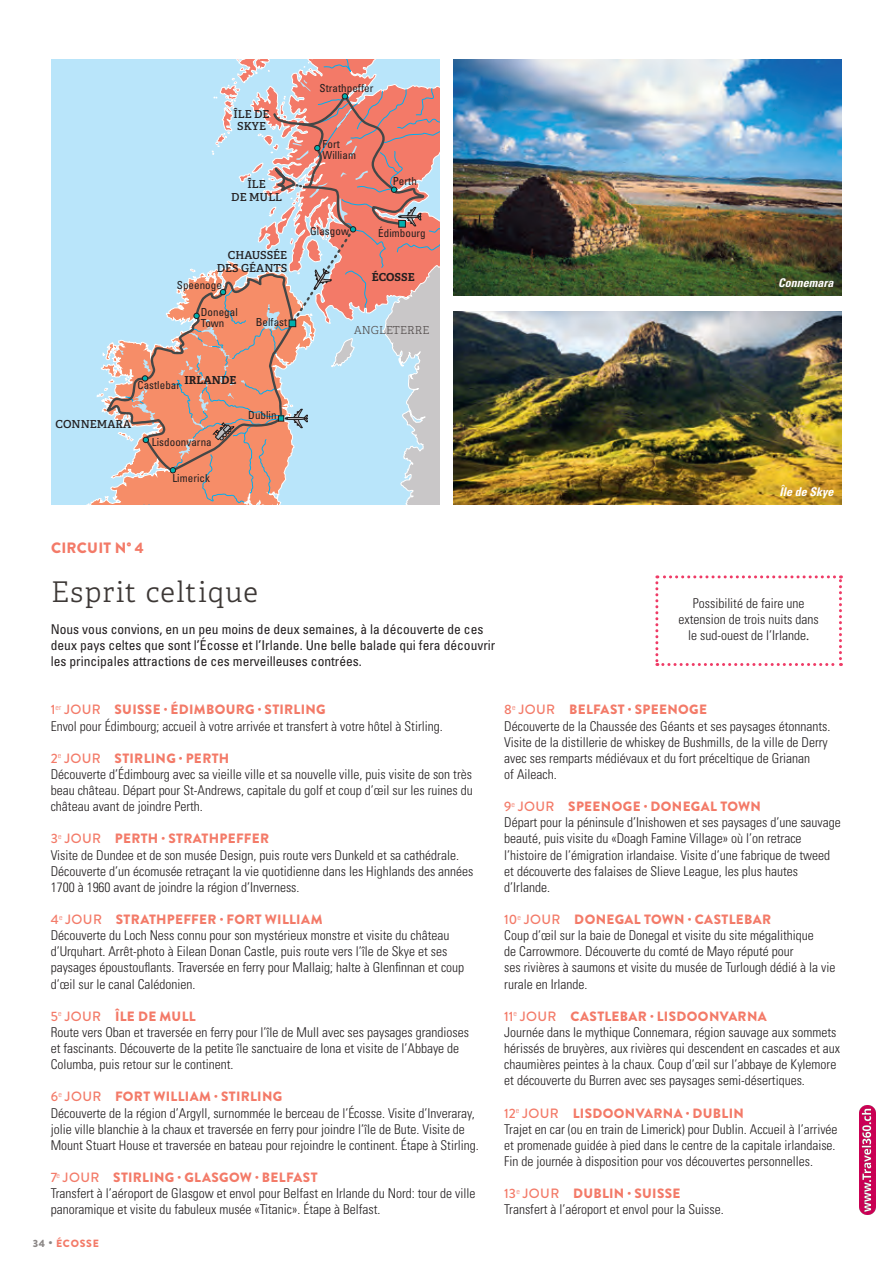
<style>
.page{position:relative;width:893px;height:1263px;background:#fff}
.page>*{position:absolute;margin:0;border:0;box-sizing:border-box;transform-origin:0 0}
.t1{font:300 28.5px "Adelle";letter-spacing:.04em;color:#3d3836}
.t2{font:900 15px "Brandon Grotesque";letter-spacing:.015em;color:#f37a68}
.t3{font:300 condensed 13.5px/16px "Univers";color:#231f20}
.t4{font:900 13.5px "Brandon Grotesque";letter-spacing:.025em;color:#f37a68}
.t5{font:condensed 13.5px/16px "Univers";color:#231f20}
.t6{font:italic 700 condensed 12px "Univers";color:#fff}
.t7{font:condensed 10.95px/11.1px "Univers";letter-spacing:.005em;color:#231f20}
.t8{font:600 10.95px/12.6px "Adelle";letter-spacing:.005em;color:#231f20;text-align:center}
.t9{font:700 10.95px "Adelle";letter-spacing:.005em;color:#231f20}
.t10{font:300 10.95px "Adelle";letter-spacing:.005em;color:#544e4d}
.t11{font:900 10.5px "Brandon Grotesque";letter-spacing:.07em;color:#f37a68}
.s1{font-family:"Minion Pro";font-weight:400;font-stretch:normal}
.s2{font-weight:500}
.s3{color:#8a8685}
</style>
<div class="page">
<svg style="left:655px;top:575px;width:187px;height:91px"></svg>
<div style="left:51px;top:60px;width:388px;height:445px;background:#b9e5fa"></div>
<svg style="left:97px;top:60px;width:342px;height:445px"></svg>
<img style="left:454px;top:60px;width:388px;height:235px">
<img style="left:454px;top:311px;width:388px;height:194px">
<img style="left:859px;top:1105px;width:17px;height:109px">
<p class="t8" style="left:234px;top:108px;width:38px">ÎLE DE<br>SKYE</p>
<p class="t8" style="left:231px;top:178px;width:52px">ÎLE<br>DE MULL</p>
<p class="t8" style="left:217px;top:249px;width:72px;text-align:right">CHAUSSÉE<br>DES GÉANTS</p>
<p class="t7" style="left:177px;top:279px;width:47px">Speenoge</p>
<p class="t7" style="left:201px;top:306px;width:39px">Donegal<br>Town</p>
<p class="t7" style="left:256px;top:316px;width:33px">Belfast</p>
<p class="t9" style="left:184px;top:373px;width:53px">IRLANDE</p>
<p class="t7" style="left:138px;top:379px;width:44px">Castlebar</p>
<p class="t8" style="left:56px;top:418px;width:77px">CONNEMARA</p>
<p class="t7" style="left:152px;top:436px;width:61px">Lisdoonvarna</p>
<p class="t7" style="left:172px;top:473px;width:39px">Limerick</p>
<p class="t7" style="left:248px;top:410px;width:30px">Dublin</p>
<p class="t7" style="left:320px;top:82px;width:55px">Strathpeffer</p>
<p class="t7" style="left:323px;top:139px;width:35px">Fort<br>William</p>
<p class="t7" style="left:393px;top:176px;width:26px">Perth</p>
<p class="t7" style="left:310px;top:225px;width:40px">Glasgow</p>
<p class="t7" style="left:378px;top:227px;width:49px">Édimbourg</p>
<p class="t9" style="left:372px;top:270px;width:44px">ÉCOSSE</p>
<p class="t10" style="left:354px;top:323px;width:77px">ANGLETERRE</p>
<p class="t6" style="left:778px;top:275px;width:57px">Connemara</p>
<p class="t6" style="left:779px;top:485px;width:55px">Île de Skye</p>
<p class="t2" style="left:51px;top:537px;width:94px">CIRCUIT N° 4</p>
<h1 class="t1" style="left:51px;top:574px;width:208px">Esprit celtique</h1>
<p class="t5" style="left:51px;top:621px;width:446px">Nous vous convions, en un peu moins de deux semaines, à la découverte de ces deux pays celtes que sont l’Écosse et l’Irlande. Une belle balade qui fera découvrir les principales attractions de ces merveilleuses contrées.</p>
<p class="t3" style="left:679px;top:595px;width:142px;text-align:center">Possibilité de faire une extension de trois nuits dans le sud-ouest de l’Irlande<span class="s1">.</span></p>
<p class="t4" style="left:51px;top:700px;width:277px"><span class="s2">1</span><sup>er</sup> <span class="s2">JOUR</span> SUISSE · ÉDIMBOURG · STIRLING</p>
<p class="t3" style="left:51px;top:718px;width:394px">Envol pour Édimbourg; accueil à votre arrivée et transfert à votre hôtel à Stirling.</p>
<p class="t4" style="left:51px;top:748px;width:180px"><span class="s2">2</span><sup>e</sup> <span class="s2">JOUR</span> STIRLING · PERTH</p>
<p class="t3" style="left:51px;top:766px;width:423px;text-align:justify">Découverte d’Édimbourg avec sa vieille ville et sa nouvelle ville, puis visite de son très beau château. Départ pour St-Andrews, capitale du golf et coup d’œil sur les ruines du château avant de joindre Perth.</p>
<p class="t4" style="left:51px;top:829px;width:220px"><span class="s2">3</span><sup>e</sup> <span class="s2">JOUR</span> PERTH · STRATHPEFFER</p>
<p class="t3" style="left:51px;top:847px;width:424px">Visite de Dundee et de son musée Design, puis route vers Dunkeld et sa cathédrale.<br>Découverte d’un écomusée retraçant la vie quotidienne dans les Highlands des années<br>1700 à 1960 avant de joindre la région d’Inverness.</p>
<p class="t4" style="left:51px;top:910px;width:273px"><span class="s2">4</span><sup>e</sup> <span class="s2">JOUR</span> STRATHPEFFER · FORT WILLIAM</p>
<p class="t3" style="left:51px;top:927px;width:415px">Découverte du Loch Ness connu pour son mystérieux monstre et visite du château d’Urquhart. Arrêt-photo à Eilean Donan Castle, puis route vers l’île de Skye et ses paysages époustouflants. Traversée en ferry pour Mallaig; halte à Glenfinnan et coup d’œil sur le canal Calédonien.</p>
<p class="t4" style="left:51px;top:1006px;width:146px"><span class="s2">5</span><sup>e</sup> <span class="s2">JOUR</span> ÎLE DE MULL</p>
<p class="t3" style="left:51px;top:1024px;width:420px">Route vers Oban et traversée en ferry pour l’île de Mull avec ses paysages grandioses et fascinants. Découverte de la petite île sanctuaire de Iona et visite de l’Abbaye de<br>Columba, puis retour sur le continent.</p>
<p class="t4" style="left:51px;top:1087px;width:233px"><span class="s2">6</span><sup>e</sup> <span class="s2">JOUR</span> FORT WILLIAM · STIRLING</p>
<p class="t3" style="left:51px;top:1105px;width:429px">Découverte de la région d’Argyll, surnommée le berceau de l’Écosse. Visite d’Inveraray, jolie ville blanchie à la chaux et traversée en ferry pour joindre l’île de Bute. Visite de<br>Mount Stuart House et traversée en bateau pour rejoindre le continent. Étape à Stirling.</p>
<p class="t4" style="left:51px;top:1168px;width:268px"><span class="s2">7</span><sup>e</sup> <span class="s2">JOUR</span> STIRLING · GLASGOW · BELFAST</p>
<p class="t3" style="left:51px;top:1185px;width:426px">Transfert à l’aéroport de Glasgow et envol pour Belfast en Irlande du Nord: tour de ville panoramique et visite du fabuleux musée «Titanic». Étape à Belfast.</p>
<p class="t11" style="left:33px;top:1235px;width:68px"><span class="s3">34 •</span> ÉCOSSE</p>
<p class="t4" style="left:504px;top:700px;width:204px"><span class="s2">8</span><sup>e</sup> <span class="s2">JOUR</span> BELFAST · SPEENOGE</p>
<p class="t3" style="left:504px;top:718px;width:328px">Découverte de la Chaussée des Géants et ses paysages étonnants.<br>Visite de la distillerie de whiskey de Bushmills, de la ville de Derry avec ses remparts médiévaux et du fort préceltique de Grianan<br>of Aileach.</p>
<p class="t4" style="left:504px;top:797px;width:258px"><span class="s2">9</span><sup>e</sup> <span class="s2">JOUR</span> SPEENOGE · DONEGAL TOWN</p>
<p class="t3" style="left:504px;top:814px;width:338px">Départ pour la péninsule d’Inishowen et ses paysages d’une sauvage beauté, puis visite du «Doagh Famine Village» où l’on retrace l’histoire de l’émigration irlandaise. Visite d’une fabrique de tweed et découverte des falaises de Slieve League, les plus hautes d’Irlande.</p>
<p class="t4" style="left:504px;top:910px;width:268px"><span class="s2">10</span><sup>e</sup> <span class="s2">JOUR</span> DONEGAL TOWN · CASTLEBAR</p>
<p class="t3" style="left:504px;top:927px;width:333px">Coup d’œil sur la baie de Donegal et visite du site mégalithique<br>de Carrowmore. Découverte du comté de Mayo réputé pour<br>ses rivières à saumons et visite du musée de Turlough dédié à la vie rurale en Irlande.</p>
<p class="t4" style="left:504px;top:1006px;width:264px"><span class="s2">11</span><sup>e</sup> <span class="s2">JOUR</span> CASTLEBAR · LISDOONVARNA</p>
<p class="t3" style="left:504px;top:1024px;width:337px">Journée dans le mythique Connemara, région sauvage aux sommets hérissés de bruyères, aux rivières qui descendent en cascades et aux chaumières peintes à la chaux. Coup d’œil sur l’abbaye de Kylemore et découverte du Burren avec ses paysages semi-désertiques.</p>
<p class="t4" style="left:504px;top:1103px;width:241px"><span class="s2">12</span><sup>e</sup> <span class="s2">JOUR</span> LISDOONVARNA · DUBLIN</p>
<p class="t3" style="left:504px;top:1121px;width:335px">Trajet en car (ou en train de Limerick) pour Dublin. Accueil à l’arrivée et promenade guidée à pied dans le centre de la capitale irlandaise.<br>Fin de journée à disposition pour vos découvertes personnelles.</p>
<p class="t4" style="left:504px;top:1184px;width:178px"><span class="s2">13</span><sup>e</sup> <span class="s2">JOUR</span> DUBLIN · SUISSE</p>
<p class="t3" style="left:504px;top:1201px;width:221px">Transfert à l’aéroport et envol pour la Suisse.</p>
</div>
